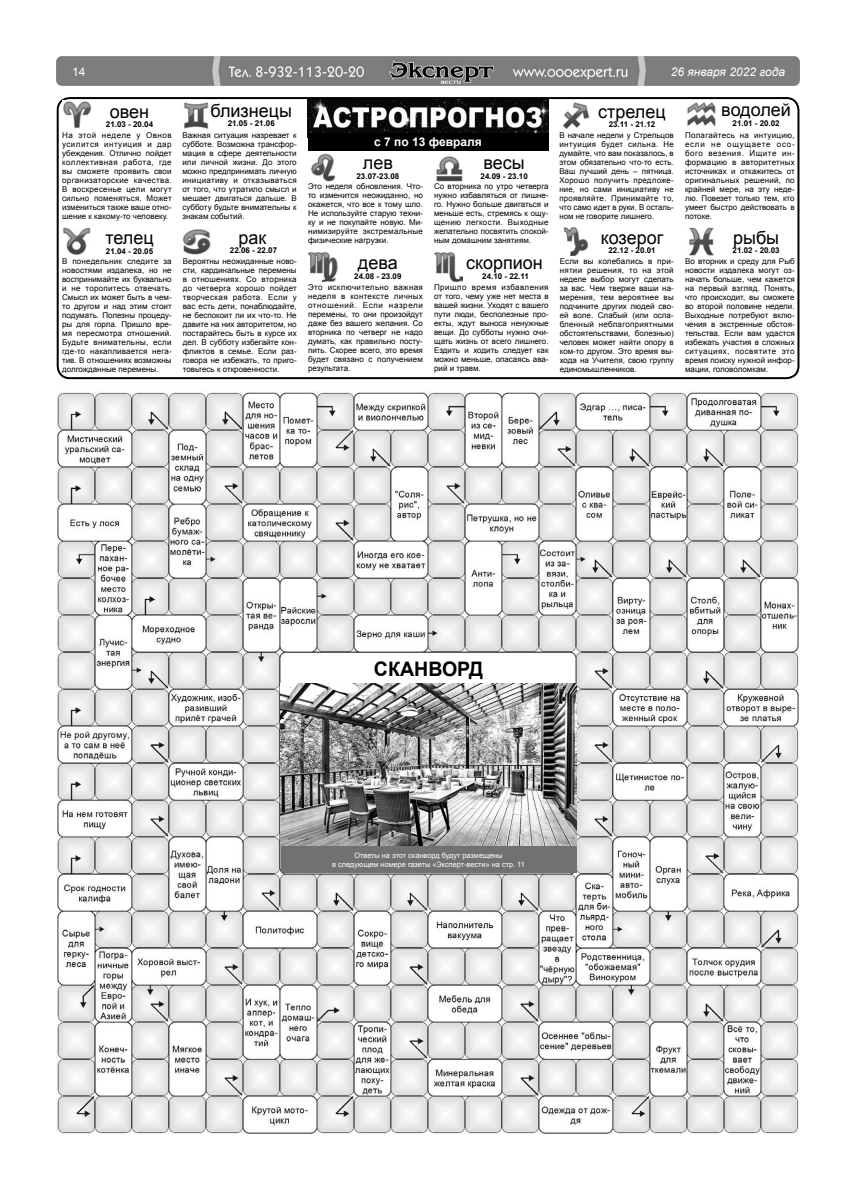
<style>
.page{position:relative;width:842px;height:1191px;background:#fff}
.page>*{position:absolute;margin:0;border:0;box-sizing:border-box;transform-origin:0 0}
.t1{font:700 20px "Arial";color:#000}
.t2{font:18px "Arial";color:#000}
.t3{font:12px "Arial Italic MT7";color:#fff}
.t4{font:700 12px "Arial";color:#fff}
.t5{font:12px "Arial";color:#fff}
.t6{font:8px/9px "Arial";color:#000;text-align:justify}
.t7{font:700 8px "Arial";color:#000}
.t8{font:7.5px/8.9px "Arial";color:#fff;text-align:center}
</style>
<div class="page">
<img style="left:57px;top:57px;width:742px;height:28px">
<div style="left:57px;top:97px;width:742px;height:282px;border:2px solid #000;border-radius:12px"></div>
<img style="left:184px;top:102px;width:25px;height:27px">
<img style="left:62px;top:101px;width:29px;height:28px">
<img style="left:183px;top:229px;width:28px;height:26px">
<img style="left:63px;top:227px;width:28px;height:28px">
<img style="left:436px;top:156px;width:27px;height:26px">
<img style="left:311px;top:153px;width:25px;height:29px">
<img style="left:434px;top:253px;width:29px;height:28px">
<img style="left:309px;top:253px;width:28px;height:28px">
<img style="left:687px;top:102px;width:28px;height:24px">
<img style="left:563px;top:102px;width:27px;height:27px">
<img style="left:689px;top:227px;width:25px;height:28px">
<img style="left:563px;top:227px;width:26px;height:29px">
<img style="left:308px;top:99px;width:240px;height:34px">
<div style="left:308px;top:133px;width:240px;height:18px;background:#000"></div>
<img style="left:57px;top:391px;width:742px;height:743px">
<img style="left:281px;top:683px;width:295px;height:162px">
<div style="left:281px;top:846px;width:295px;height:26px;background:#717171"></div>
<h3 class="t5" style="left:72px;top:64px;width:15px">14</h3>
<h3 class="t3" style="left:671px;top:64px;width:116px">26 января 2022 года</h3>
<h2 class="t2" style="left:110px;top:100px;width:41px">овен</h2>
<p class="t7" style="left:106px;top:119px;width:49px">21.03 - 20.04</p>
<p class="t6" style="left:62px;top:130px;width:111px">На этой неделе у Овнов усилится интуиция и дар убеждения. Отлично пойдет коллективная работа, где вы сможете проявить свои организаторские качества.<br>В воскресенье цели могут сильно поменяться. Может измениться также ваше отно&shy;шение к какому-то человеку.</p>
<p class="t6" style="left:62px;top:257px;width:111px">В понедельник следите за новостями издалека, но не воспринимайте их буквально и не торопитесь отвечать.<br>Смысл их может быть в чем&shy;то другом и над этим стоит подумать. Полезны процеду&shy;ры для горла. Пришло вре&shy;мя пересмотра отношений.<br>Будьте внимательны, если где-то накапливается нега&shy;тив. В отношениях возможны долгожданные перемены.</p>
<h2 class="t2" style="left:721px;top:98px;width:71px">водолей</h2>
<p class="t7" style="left:732px;top:118px;width:49px">21.01 - 20.02</p>
<h2 class="t2" style="left:211px;top:99px;width:83px">близнецы</h2>
<p class="t7" style="left:228px;top:118px;width:49px">21.05 - 21.06</p>
<h2 class="t2" style="left:598px;top:100px;width:69px">стрелец</h2>
<p class="t7" style="left:609px;top:119px;width:48px">23.11 - 21.12</p>
<p class="t6" style="left:559px;top:130px;width:116px">В начале недели у Стрельцов интуиция будет сильна. Не думайте, что вам показалось, в этом обязательно что-то есть.<br>Ваш лучший день – пятница.<br>Хорошо получить предложе&shy;ние, но сами инициативу не проявляйте. Принимайте то, что само идет в руки. В осталь&shy;ном не говорите лишнего.</p>
<p class="t6" style="left:560px;top:257px;width:116px">Если вы колебались в при&shy;нятии решения, то на этой неделе выбор могут сделать за вас. Чем тверже ваши на&shy;мерения, тем вероятнее вы подчините других людей сво&shy;ей воле. Слабый (или осла&shy;бленный неблагоприятными обстоятельствами, болезнью) человек может найти опору в ком-то другом. Это время вы&shy;хода на Учителя, свою группу единомышленников.</p>
<p class="t6" style="left:182px;top:130px;width:116px">Важная ситуация назревает к субботе. Возможна трансфор&shy;мация в сфере деятельности или личной жизни. До этого можно предпринимать личную инициативу и отказываться от того, что утратило смысл и мешает двигаться дальше. В субботу будьте внимательны к знакам событий.</p>
<p class="t6" style="left:183px;top:257px;width:115px">Вероятны неожиданные ново&shy;сти, кардинальные перемены в отношениях. Со вторника до четверга хорошо пойдет творческая работа. Если у вас есть дети, понаблюдайте, не беспокоит ли их что-то. Не давите на них авторитетом, но постарайтесь быть в курсе их дел. В субботу избегайте кон&shy;фликтов в семье. Если раз&shy;говора не избежать, то приго&shy;товьтесь к откровенности.</p>
<p class="t6" style="left:685px;top:130px;width:111px">Полагайтесь на интуицию, если не ощущаете осо&shy;бого везения. Ищите ин&shy;формацию в авторитетных источниках и откажитесь от оригинальных решений, по крайней мере, на эту неде&shy;лю. Повезет только тем, кто умеет быстро действовать в потоке.</p>
<p class="t6" style="left:685px;top:257px;width:111px">Во вторник и среду для Рыб новости издалека могут оз&shy;начать больше, чем кажется на первый взгляд. Понять, что происходит, вы сможете во второй половине недели.<br>Выходные потребуют вклю&shy;чения в экстренные обстоя&shy;тельства. Если вам удастся избежать участия в сложных ситуациях, посвятите это время поиску нужной инфор&shy;мации, головоломкам.</p>
<h3 class="t4" style="left:374px;top:134px;width:109px">с 7 по 13 февраля</h3>
<h2 class="t2" style="left:483px;top:151px;width:43px">весы</h2>
<p class="t7" style="left:481px;top:170px;width:49px">24.09 - 23.10</p>
<h2 class="t2" style="left:363px;top:151px;width:32px">лев</h2>
<p class="t7" style="left:357px;top:171px;width:44px">23.07-23.08</p>
<p class="t6" style="left:308px;top:182px;width:116px">Это неделя обновления. Что&shy;то изменится неожиданно, но окажется, что все к тому шло.<br>Не используйте старую техни&shy;ку и не покупайте новую. Ми&shy;нимизируйте экстремальные физические нагрузки.</p>
<p class="t6" style="left:308px;top:282px;width:116px">Это исключительно важная неделя в контексте личных отношений. Если назрели перемены, то они произойдут даже без вашего желания. Со вторника по четверг не надо думать, как правильно посту&shy;пить. Скорее всего, это время будет связано с получением результата.</p>
<p class="t6" style="left:434px;top:182px;width:116px">Со вторника по утро четверга нужно избавляться от лишне&shy;го. Нужно больше двигаться и меньше есть, стремясь к ощу&shy;щению легкости. Выходные желательно посвятить спокой&shy;ным домашним занятиям.</p>
<p class="t6" style="left:434px;top:283px;width:116px">Пришло время избавления от того, чему уже нет места в вашей жизни. Уходят с вашего пути люди, бесполезные про&shy;екты, ждут выноса ненужные вещи. До субботы нужно очи&shy;щать жизнь от всего лишнего.<br>Ездить и ходить следует как можно меньше, опасаясь ава&shy;рий и травм.</p>
<h2 class="t2" style="left:733px;top:226px;width:48px">рыбы</h2>
<p class="t7" style="left:732px;top:245px;width:49px">21.02 - 20.03</p>
<h2 class="t2" style="left:238px;top:226px;width:29px">рак</h2>
<p class="t7" style="left:230px;top:245px;width:49px">22.06 - 22.07</p>
<h2 class="t2" style="left:601px;top:226px;width:64px">козерог</h2>
<p class="t7" style="left:608px;top:245px;width:49px">22.12 - 20.01</p>
<h2 class="t2" style="left:105px;top:226px;width:50px">телец</h2>
<p class="t7" style="left:106px;top:245px;width:49px">21.04 - 20.05</p>
<h2 class="t2" style="left:358px;top:251px;width:41px">дева</h2>
<p class="t7" style="left:354px;top:270px;width:49px">24.08 - 23.09</p>
<h2 class="t2" style="left:466px;top:251px;width:78px">скорпион</h2>
<p class="t7" style="left:482px;top:271px;width:48px">24.10 - 22.11</p>
<h1 class="t1" style="left:374px;top:655px;width:111px">СКАНВОРД</h1>
<p class="t8" style="left:332px;top:850px;width:194px">Ответы на этот сканворд будут размещены<br>в следующем номере газеты «Эксперт-вести» на стр. 11</p>
</div>
